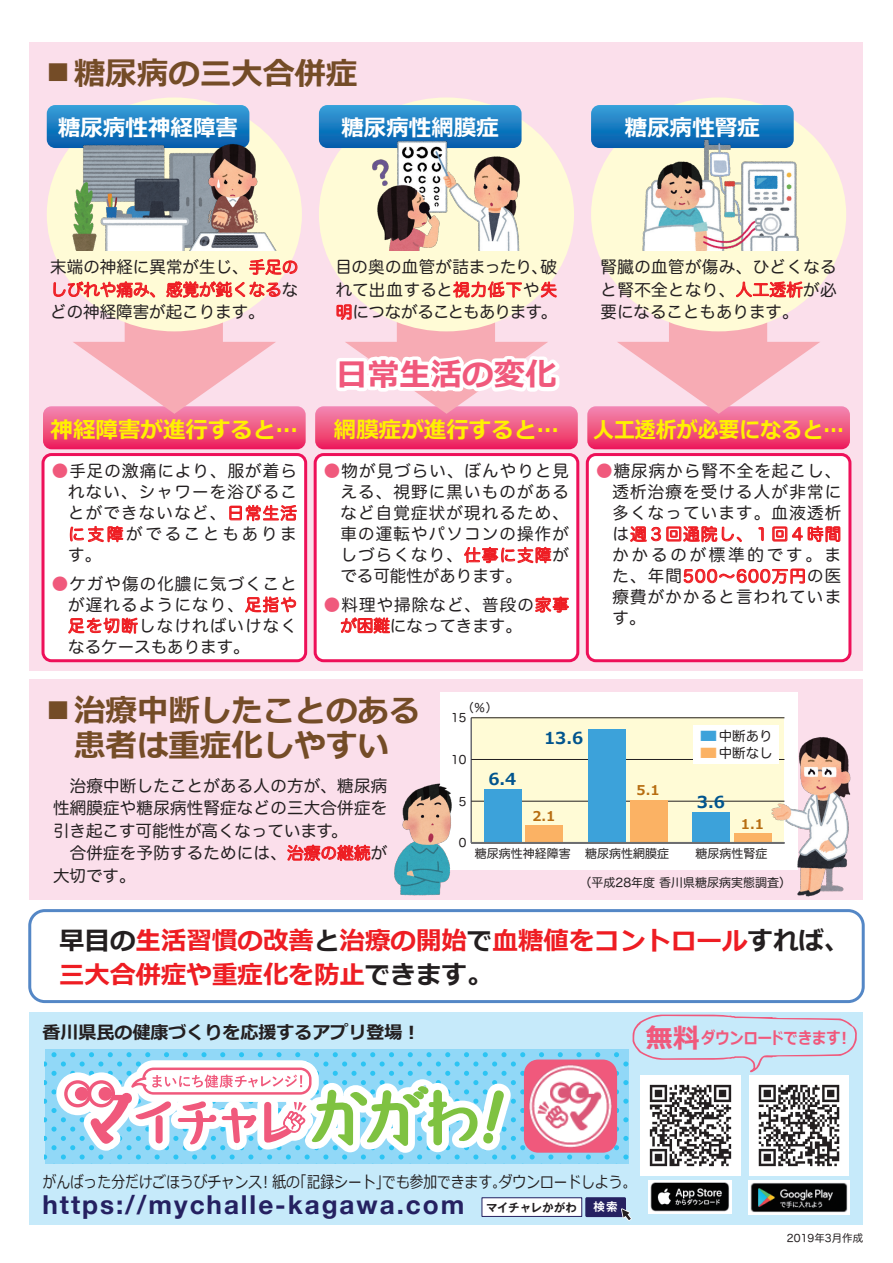
<style>
.page{position:relative;width:893px;height:1263px;background:#fff}
.page>*{position:absolute;margin:0;border:0;box-sizing:border-box;transform-origin:0 0}
.t1{font:700 31.5px/34.5px "Meiryo";color:#744c27}
.t2{font:700 31.5px "Meiryo";color:#f0597c}
.t3{font:700 26.1px "Helvetica Neue";letter-spacing:.075em;color:#252161}
.t4{font:700 25.5px/34.5px "Meiryo";color:#ee1d23}
.t5{font:700 22.5px "Meiryo";color:#fff101}
.t6{font:700 22.5px "Meiryo";color:#fff}
.t7{font:700 22.5px "Meiryo";color:#fff101;scale:.93 1}
.t8{font:700 18px "Meiryo";color:#231f20}
.t9{font:16.5px/21px "Hira Maru Pro N W4";letter-spacing:.025em;color:#231f20;text-align:justify}
.t10{font:16.5px "Meiryo";color:#231f20;scale:.83 1}
.t11{font:16.5px/21px "Hira Maru Pro N W4";letter-spacing:.065em;color:#231f20}
.t12{font:700 16.5px "Meiryo";color:#f0597c;scale:.86 1}
.t13{font:700 16.5px "Meiryo";color:#00548e}
.t14{font:13.5px "Hira Maru Pro N W4";color:#231f20}
.t15{font:700 13.5px "Meiryo";color:#b76d11}
.t16{font:12px "Hira Maru Pro N W4";color:#231f20}
.t17{font:11.7px "Hira Maru Pro N W4";color:#231f20}
.t18{font:700 11.55px "Gothic MB101 Pr 5 De";letter-spacing:-.01em;color:#231f20}
.t19{font:700 11.55px "Gothic MB101 Pr 5 De";color:#fff}
.t20{font:10.5px "Hira Maru Pro N W4";color:#231f20}
.s1{color:#ee1d23}
.s2{color:#f0597c}
.s3{color:#3ca2da}
.s4{color:#fbb264}
.s5{color:#231f20}
.s6{font-size:27px}
</style>
<div class="page">
<div style="left:30px;top:1012px;width:833px;height:213px;background:#c6eafa"></div>
<div style="left:30px;top:679px;width:833px;height:221px;background:#fbdfeb"></div>
<div style="left:30px;top:42px;width:833px;height:629px;background:#fbdfeb"></div>
<div style="left:28px;top:909px;width:837px;height:94px;border:3px solid #5487c6;border-radius:15px"></div>
<svg style="left:45px;top:1049px;width:584px;height:114px;background:#86d5f6"></svg>
<div style="left:315px;top:454px;width:263px;height:207px;background:#fff;border-radius:9px"></div>
<div style="left:314px;top:453px;width:265px;height:209px;border:3px solid #ee1059;border-radius:9px"></div>
<div style="left:587px;top:454px;width:263px;height:207px;background:#fff;border-radius:9px"></div>
<div style="left:586px;top:453px;width:265px;height:209px;border:3px solid #ee1059;border-radius:9px"></div>
<div style="left:43px;top:454px;width:263px;height:207px;background:#fff;border-radius:9px"></div>
<div style="left:42px;top:453px;width:265px;height:209px;border:3px solid #ee1059;border-radius:9px"></div>
<svg style="left:630px;top:526px;width:112px;height:16px"></svg>
<svg style="left:759px;top:527px;width:5px;height:14px"></svg>
<svg style="left:772px;top:526px;width:68px;height:16px"></svg>
<svg style="left:684px;top:569px;width:121px;height:15px"></svg>
<svg style="left:287px;top:844px;width:83px;height:17px"></svg>
<div style="left:482px;top:1198px;width:100px;height:18px;background:#fff"></div>
<div style="left:481px;top:1197px;width:101px;height:20px;border:1px solid #252161"></div>
<div style="left:585px;top:1197px;width:41px;height:20px;background:#252161;border-radius:2px"></div>
<svg style="left:619px;top:1208px;width:13px;height:13px"></svg>
<svg style="left:56px;top:1060px;width:456px;height:93px;background:#cad8dc"></svg>
<div style="left:524px;top:1059px;width:93px;height:94px;background:#f0597c;border-radius:14px"></div>
<img style="left:529px;top:1064px;width:83px;height:84px;border-radius:42px">
<img style="left:649px;top:1180px;width:83px;height:34px">
<img style="left:748px;top:1180px;width:102px;height:34px">
<img style="left:640px;top:1075px;width:100px;height:100px">
<img style="left:749px;top:1075px;width:100px;height:100px">
<svg style="left:632px;top:1014px;width:225px;height:58px"></svg>
<div style="left:440px;top:692px;width:358px;height:178px;background:#fff"></div>
<div style="left:471px;top:718px;width:313px;height:125px;background:#fffbd6"></div>
<hr style="left:470px;top:718px;width:2px;height:125px;background:#6c6d70">
<hr style="left:471px;top:842px;width:313px;height:2px;background:#6c6d70">
<hr style="left:471px;top:801px;width:313px;height:1px;background:#231f20">
<hr style="left:471px;top:759px;width:313px;height:1px;background:#231f20">
<hr style="left:471px;top:717px;width:313px;height:1px;background:#231f20">
<div style="left:525px;top:825px;width:38px;height:18px;background:#fbb264"></div>
<div style="left:630px;top:800px;width:37px;height:43px;background:#fbb264"></div>
<div style="left:734px;top:834px;width:38px;height:9px;background:#fbb264"></div>
<div style="left:484px;top:789px;width:37px;height:54px;background:#3ca2da"></div>
<div style="left:588px;top:729px;width:38px;height:114px;background:#3ca2da"></div>
<div style="left:693px;top:813px;width:37px;height:30px;background:#3ca2da"></div>
<hr style="left:471px;top:842px;width:313px;height:1px;background:#6c6d70">
<div style="left:694px;top:725px;width:85px;height:38px;background:#fff"></div>
<div style="left:319px;top:98px;width:255px;height:233px;background:#fffbd6;border-radius:50%"></div>
<svg style="left:464px;top:547px;width:87px;height:17px"></svg>
<svg style="left:535px;top:596px;width:34px;height:16px"></svg>
<svg style="left:341px;top:617px;width:49px;height:16px"></svg>
<div style="left:47px;top:98px;width:255px;height:233px;background:#fffbd6;border-radius:50%"></div>
<svg style="left:47px;top:105px;width:202px;height:43px;background:#278aca"></svg>
<svg style="left:43px;top:259px;width:263px;height:190px"></svg>
<div style="left:591px;top:98px;width:255px;height:233px;background:#fffbd6;border-radius:50%"></div>
<svg style="left:587px;top:279px;width:263px;height:170px"></svg>
<svg style="left:315px;top:281px;width:263px;height:168px"></svg>
<svg style="left:229px;top:504px;width:68px;height:17px"></svg>
<svg style="left:70px;top:526px;width:53px;height:17px"></svg>
<svg style="left:245px;top:596px;width:51px;height:16px"></svg>
<svg style="left:68px;top:617px;width:70px;height:17px"></svg>
<svg style="left:591px;top:105px;width:203px;height:43px;background:#2184c6"></svg>
<img style="left:628px;top:137px;width:171px;height:113px">
<svg style="left:319px;top:105px;width:203px;height:43px;background:#2184c6"></svg>
<img style="left:367px;top:135px;width:155px;height:115px">
<img style="left:66px;top:127px;width:162px;height:123px">
<img style="left:188px;top:142px;width:89px;height:108px">
<img style="left:770px;top:737px;width:81px;height:160px">
<img style="left:394px;top:783px;width:58px;height:113px">
<h1 class="t1" style="left:43px;top:57px;width:316px">■糖尿病の三大合併症</h1>
<h3 class="t6" style="left:58px;top:115px;width:182px">糖尿病性神経障害</h3>
<h3 class="t6" style="left:341px;top:115px;width:159px">糖尿病性網膜症</h3>
<h3 class="t6" style="left:625px;top:115px;width:136px">糖尿病性腎症</h3>
<p class="t9" style="left:50px;top:255px;width:250px;line-height:22.5px">末端の神経に異常が生じ、<span class="s1">手足のしびれや痛み、感覚が鈍くなる</span>などの神経障害が起こります。</p>
<p class="t9" style="left:601px;top:255px;width:238px;line-height:22.5px">腎臓の血管が傷み、ひどくなると腎不全となり、<span class="s1">人工透析</span>が必要になることもあります。</p>
<h1 class="t2" style="left:336px;top:357px;width:222px">日常生活の変化</h1>
<h3 class="t5" style="left:334px;top:417px;width:226px">網膜症が進行すると...</h3>
<p class="t9" style="left:68px;top:460px;width:230px;text-indent:-16px"><span class="s2">●</span>手足の激痛により、服が着られない、シャワーを浴びることができないなど、<span class="s1">日常生活に支障</span>がでることもあります。</p>
<p class="t9" style="left:68px;top:572px;width:230px;text-indent:-16px"><span class="s2">●</span>ケガや傷の化膿に気づくことが遅れるようになり、<span class="s1">足指や足を切断</span>しなければいけなくなるケースもあります。</p>
<p class="t9" style="left:335px;top:255px;width:224px;line-height:22.5px">目の奥の血管が詰まったり破、れて出血すると<span class="s1">視力低下</span>や<span class="s1">失明</span>につながることもあります。</p>
<h3 class="t5" style="left:51px;top:417px;width:249px">神経障害が進行すると...</h3>
<h3 class="t7" style="left:593px;top:417px;width:272px">人工透析が必要になると...</h3>
<p class="t9" style="left:340px;top:460px;width:230px;text-indent:-16px"><span class="s2">●</span>物が見づらい、ぼんやりと見える、視野に黒いものがあるなど自覚症状が現れるため、車の運転やパソコンの操作がしづらくなり、<span class="s1">仕事に支障</span>がでる可能性があります。</p>
<p class="t11" style="left:340px;top:593px;width:230px;text-indent:-17px"><span class="s2">●</span>料理や掃除など、普段の<span class="s1">家事が困難</span>になってきます。</p>
<p class="t9" style="left:613px;top:460px;width:230px;text-indent:-16px"><span class="s2">●</span>糖尿病から腎不全を起こし、透析治療を受ける人が非常に多くなっています。血液透析は<span class="s1">週３回通院し、１回４時間</span>かかるのが標準的です。また、年間<span class="s1">500～600万円</span>の医療費がかかると言われています。</p>
<h1 class="t1" style="left:43px;top:694px;width:380px">■治療中断したことのある　患者は重症化しやすい</h1>
<p class="t9" style="left:53px;top:773px;width:336px;line-height:22.5px;text-align:left">　治療中断したことがある人の方が、糖尿病性網膜症や糖尿病性腎症などの三大合併症を引き起こす可能性が高くなっています。<br>　合併症を予防するためには、<span class="s1">治療の継続</span>が大切です。</p>
<p class="t17" style="left:462px;top:697px;width:37px">)％(</p>
<p class="t17" style="left:451px;top:708px;width:17px">15</p>
<p class="t17" style="left:451px;top:749px;width:17px">10</p>
<p class="t17" style="left:459px;top:791px;width:9px">5</p>
<p class="t13" style="left:488px;top:770px;width:30px">6.4</p>
<p class="t13" style="left:544px;top:729px;width:41px">13.6</p>
<p class="t15" style="left:532px;top:808px;width:24px">2.1</p>
<p class="t15" style="left:637px;top:783px;width:24px">5.1</p>
<p class="t17" style="left:459px;top:833px;width:9px">0</p>
<p class="t16" style="left:475px;top:843px;width:97px">糖尿病性神経障害</p>
<p class="t16" style="left:585px;top:843px;width:85px">糖尿病性網膜症</p>
<p class="t14" style="left:698px;top:724px;width:76px"><span class="s3">■</span>中断あり</p>
<p class="t14" style="left:698px;top:741px;width:76px"><span class="s4">■</span>中断なし</p>
<p class="t13" style="left:697px;top:793px;width:30px">3.6</p>
<p class="t15" style="left:741px;top:816px;width:24px">1.1</p>
<p class="t16" style="left:695px;top:843px;width:73px">糖尿病性腎症</p>
<p class="t16" style="left:580px;top:872px;width:213px">（平成28年度香川県糖尿病実態調査(</p>
<h3 class="t4" style="left:59px;top:924px;width:792px"><span class="s5">早目の</span>生活習慣の改善<span class="s5">と</span>治療の開始<span class="s5">で</span>血糖値をコントロール<span class="s5">すれば、</span>三大合併症や重症化を防止<span class="s5">できます。</span></h3>
<p class="t8" style="left:43px;top:1022px;width:380px">香川県民の健康づくりを応援するアプリ登場!</p>
<p class="t12" style="left:646px;top:1029px;width:228px"><span class="s6">無料</span>ダウンロードできます</p>
<p class="t12" style="left:837px;top:1029px;width:18px">!</p>
<p class="t10" style="left:293px;top:1172px;width:415px">「記録シートでも参加できますダウンロードしよう。</p>
<p class="t10" style="left:43px;top:1172px;width:266px">がんばった分だけごほうびチャンス</p>
<p class="t10" style="left:259px;top:1172px;width:51px">！紙の</p>
<p class="t10" style="left:375px;top:1172px;width:18px">」</p>
<p class="t10" style="left:492px;top:1172px;width:18px">。</p>
<h2 class="t3" style="left:43px;top:1188px;width:423px">https://mychalle-kagawa.com</h2>
<p class="t18" style="left:486px;top:1198px;width:92px">マイチャレかがわ</p>
<p class="t19" style="left:593px;top:1197px;width:26px">検索</p>
<p class="t20" style="left:787px;top:1229px;width:78px">2019年3月作成</p>
</div>
